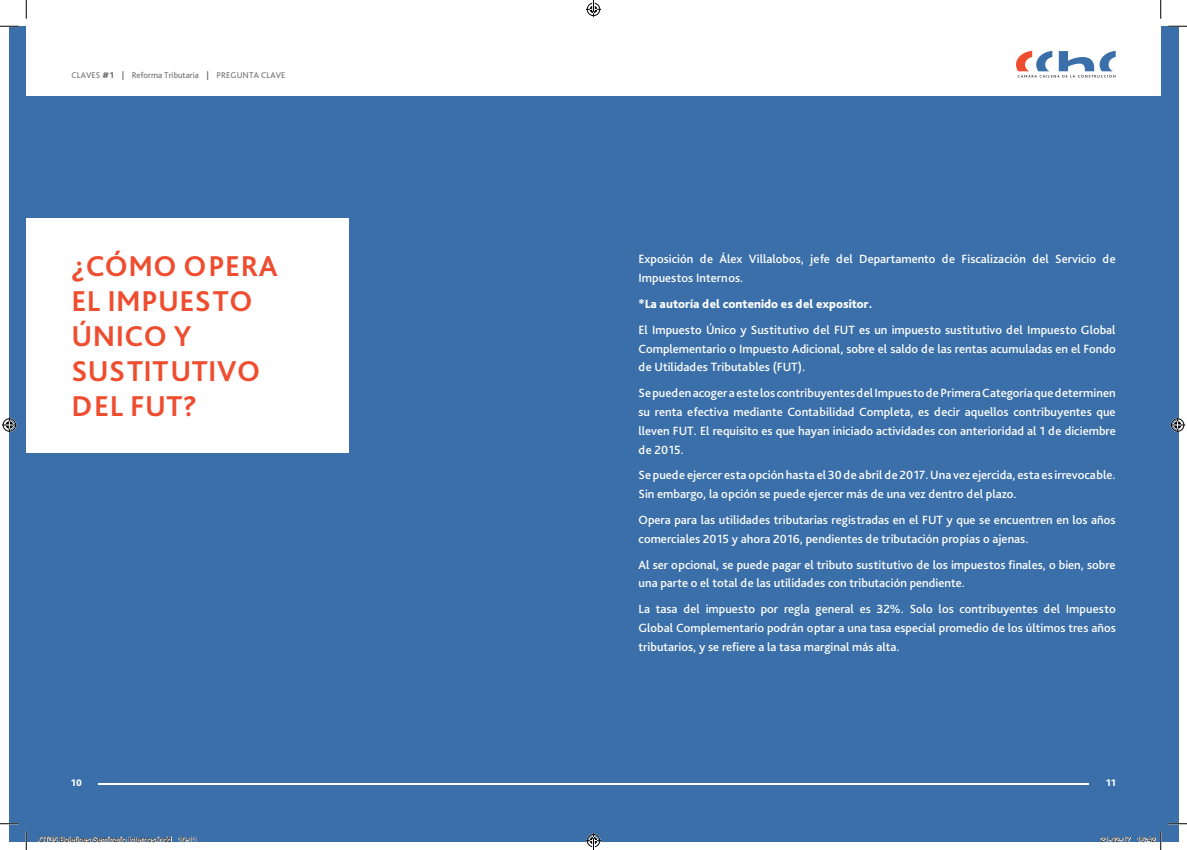
<style>
.page{position:relative;width:1187px;height:850px;background:#fff}
.page>*{position:absolute;margin:0;border:0;box-sizing:border-box;transform-origin:0 0}
.t1{font:700 30px/35px "Bliss Pro";letter-spacing:.015em;color:#ef4d2f}
.t2{font:500 12.5px/18.8px "Bliss Pro";color:#fff}
.t3{font:800 12.5px "Bliss Pro";color:#fff}
.t4{font:800 10px "Bliss Pro";color:#fff}
.t5{font:8.75px "Bliss Pro";color:#6c6d70}
.t6{font:7.5px "Helvetica";color:#000}
.s1{font-weight:800}
.s2{font-weight:700}
</style>
<div class="page">
<div style="left:9px;top:26px;width:1169px;height:815px;background:#3a6fa9"></div>
<div style="left:26px;top:218px;width:323px;height:235px;background:#fff"></div>
<hr style="left:98px;top:783px;width:990px;height:1px;background:#fff">
<div style="left:26px;top:26px;width:1134px;height:69px;background:#fff"></div>
<svg style="left:1016px;top:51px;width:99px;height:27px"></svg>
<svg style="left:0;top:25px;width:19px;height:2px"></svg>
<svg style="left:1168px;top:25px;width:18px;height:2px"></svg>
<svg style="left:0;top:823px;width:19px;height:1px"></svg>
<svg style="left:1168px;top:823px;width:18px;height:1px"></svg>
<svg style="left:25px;top:0;width:2px;height:19px"></svg>
<svg style="left:25px;top:831px;width:2px;height:19px"></svg>
<svg style="left:1160px;top:0;width:1px;height:19px"></svg>
<svg style="left:2px;top:417px;width:15px;height:15px"></svg>
<svg style="left:1170px;top:417px;width:14px;height:15px"></svg>
<svg style="left:39px;top:836px;width:133px;height:6px"></svg>
<svg style="left:178px;top:836px;width:18px;height:6px"></svg>
<svg style="left:1100px;top:836px;width:30px;height:6px"></svg>
<svg style="left:1137px;top:831px;width:24px;height:19px"></svg>
<svg style="left:586px;top:0;width:15px;height:17px"></svg>
<svg style="left:586px;top:833px;width:15px;height:17px"></svg>
<p class="t5" style="left:71px;top:69px;width:196px">CLAVES <span class="s1">#1</span> <span class="s2">|</span> Reforma Tributaria <span class="s2">|</span> Preg unta clave</p>
<p class="t1" style="left:71px;top:248px;width:208px">¿CÓMO OPERA<br>EL IMPUESTO<br>ÚNICO Y<br>SUSTITUTIVO<br>DEL FUT?</p>
<p class="t2" style="left:638px;top:250px;width:478px">Exposición de Álex Villalobos, jefe del Departamento de Fiscalización del Servicio de<br>Impuestos Internos.</p>
<p class="t3" style="left:638px;top:296px;width:235px">*La autoría del contenido es del expositor.</p>
<p class="t2" style="left:638px;top:320px;width:478px;text-align:justify">El Impuesto Único y Sustitutivo del FUT es un impuesto sustitutivo del Impuesto Global Complementario o Impuesto Adicional, sobre el saldo de las rentas acumuladas en el Fondo de Utilidades Tributables (FUT).</p>
<p class="t2" style="left:638px;top:383px;width:479px;text-align:justify">Se pueden acoger a este los contribuyentes del Impuesto de Primera Categoría que determinen su renta efectiva mediante Contabilidad Completa, es decir aquellos contribuyentes que lleven FUT. El requisito es que hayan iniciado actividades con anterioridad al 1 de diciembre de 2015.</p>
<p class="t2" style="left:638px;top:465px;width:478px">Se puede ejercer esta opción hasta el 30 de abril de 2017. Una vez ejercida, esta es irrevocable.<br>Sin embargo, la opción se puede ejercer más de una vez dentro del plazo.</p>
<p class="t2" style="left:638px;top:510px;width:478px">Opera para las utilidades tributarias registradas en el FUT y que se encuentren en los años comerciales 2015 y ahora 2016, pendientes de tributación propias o ajenas.</p>
<p class="t2" style="left:638px;top:555px;width:478px">Al ser opcional, se puede pagar el tributo sustitutivo de los impuestos finales, o bien, sobre una parte o el total de las utilidades con tributación pendiente.</p>
<p class="t2" style="left:638px;top:599px;width:478px;text-align:justify">La tasa del impuesto por regla general es 32%. Solo los contribuyentes del Impuesto Global Complementario podrán optar a una tasa especial promedio de los últimos tres años tributarios, y se refiere a la tasa marginal más alta.</p>
<p class="t4" style="left:71px;top:776px;width:12px">10</p>
<p class="t4" style="left:1106px;top:776px;width:11px">11</p>
<p class="t6" style="left:39px;top:835px;width:160px">OT35 Boletines Seminario Internos.indd 10-11</p>
<p class="t6" style="left:1100px;top:835px;width:57px">21-02-17 16:42</p>
</div>
